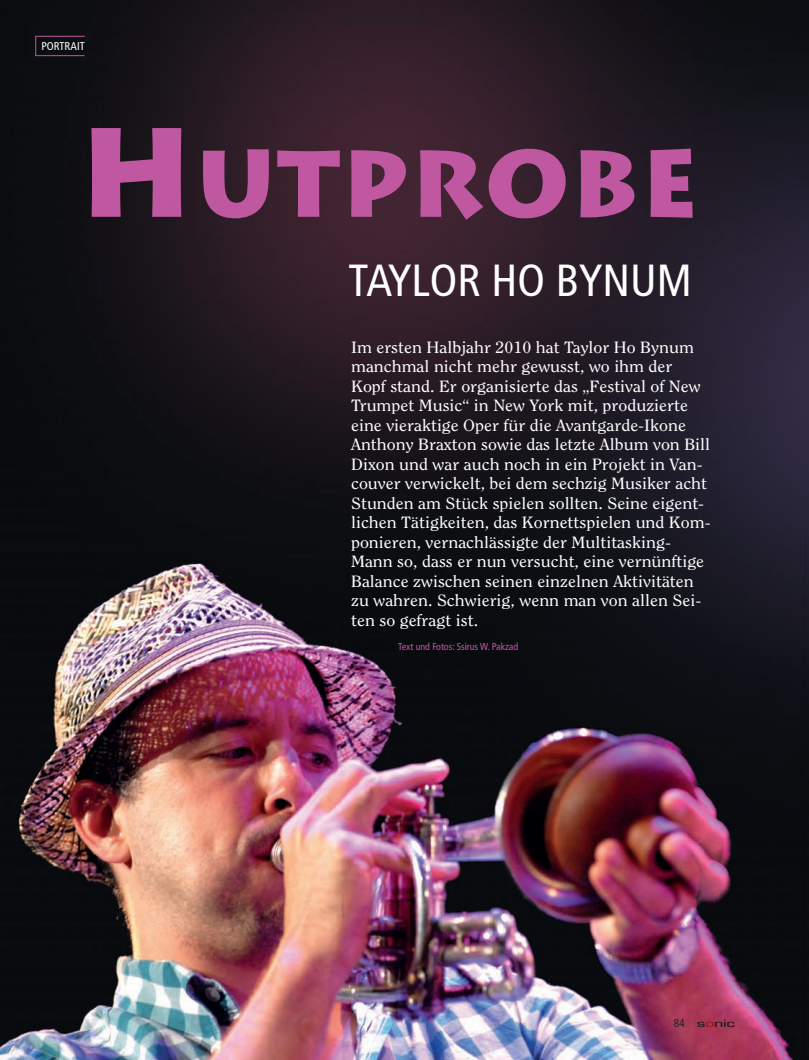
<style>
.page{position:relative;width:809px;height:1060px;background:#fff}
.page>*{position:absolute;margin:0;border:0;box-sizing:border-box;transform-origin:0 0}
.t1{font:900 93.75px "Lithos Pro";letter-spacing:.02em;color:#bf57a1}
.t2{font:condensed 45px "Frutiger LT Std";color:#fff}
.t3{font:16.25px/19.5px "Clearface Std";color:#fff;scale:1.1 1}
.t4{font:condensed 11.25px "Frutiger LT Std";letter-spacing:.01em;color:#fff}
.t5{font:500 11.25px "Eurostile T";letter-spacing:-.02em;color:#231f20;scale:1.6 1}
.t6{font:condensed 10px "Frutiger LT Std";letter-spacing:-.005em;color:#bf57a1}
.s1{font-size:125px}
.s2{font-family:"Frutiger LT Std";font-weight:400;font-stretch:condensed}
.s3{color:#981a1e}
</style>
<div class="page">
<img style="left:0;top:0;width:809px;height:1060px">
<div style="left:35px;top:36px;width:50px;height:20px;border:1px solid #bf57a1"></div>
<p class="t4" style="left:41px;top:41px;width:45px">PORTRAIT</p>
<h1 class="t1" style="left:78px;top:130px;width:622px"><span class="s1">H</span>UTPROBE</h1>
<h2 class="t2" style="left:348px;top:262px;width:345px">TAYLOR HO BYNUM</h2>
<p class="t3" style="left:351px;top:338px;width:328px">Im ersten Halbjahr 2010 hat Taylor Ho Bynum manchmal nicht mehr gewusst, wo ihm der Kopf stand. Er organisierte das „Festival of New Trumpet Music“ in New York mit, produzierte eine vieraktige Oper für die Avantgarde-Ikone Anthony Braxton sowie das letzte Album von Bill Dixon und war auch noch in ein Projekt in Van&shy;couver verwickelt, bei dem sechzig Musiker acht Stunden am Stück spielen sollten. Seine eigent&shy;lichen Tätigkeiten, das Kornettspielen und Kom&shy;ponieren, vernachlässigte der Multitasking-Mann so, dass er nun versucht, eine vernünftige Balance zwischen seinen einzelnen Aktivitäten zu wahren. Schwierig, wenn man von allen Sei&shy;ten so gefragt ist.</p>
<p class="t6" style="left:398px;top:642px;width:122px">Text und Fotos: Ssirus W. Pakzad</p>
<p class="t5" style="left:674px;top:1017px;width:40px"><span class="s2">84</span> s<span class="s3">o</span>nic</p>
</div>
